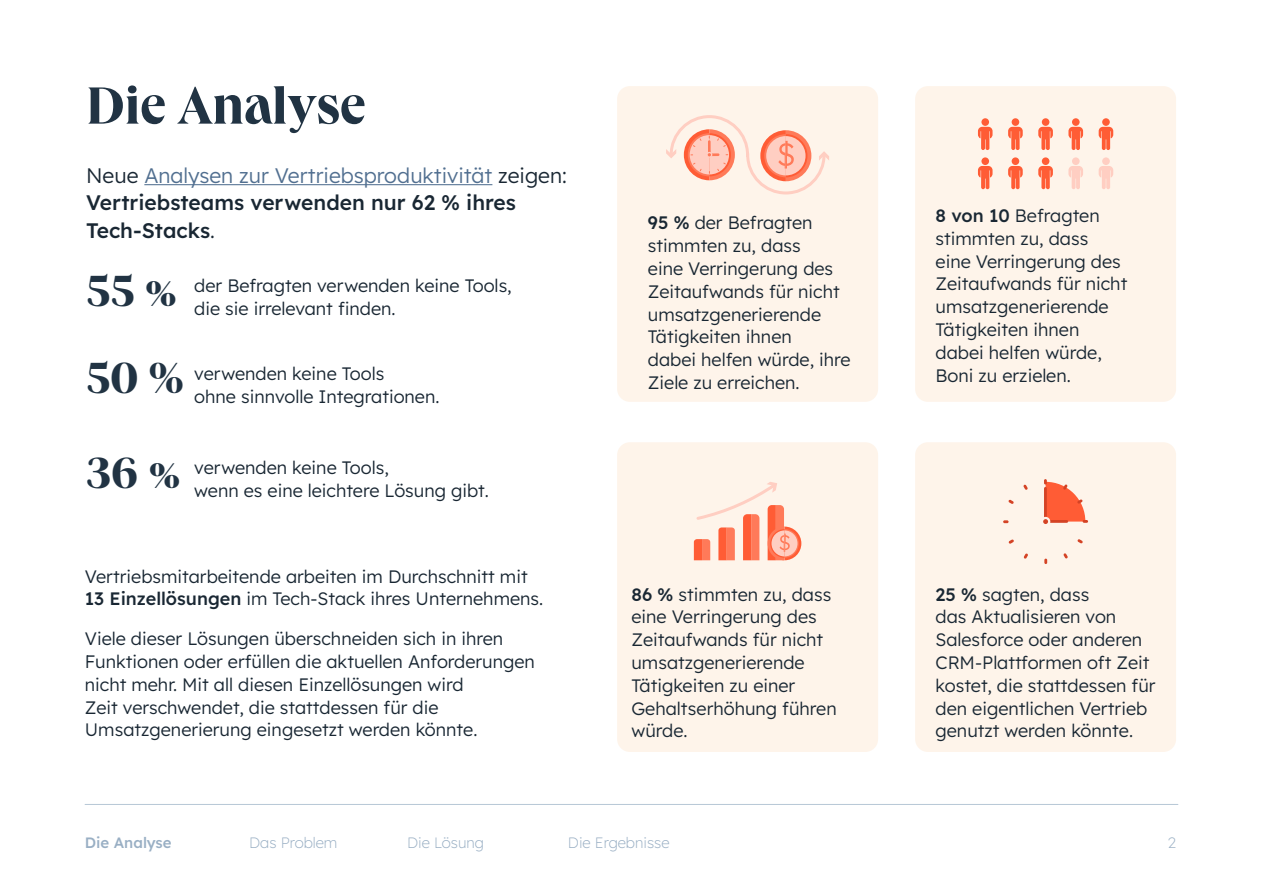
<style>
.page{position:relative;width:1263px;height:893px;background:#fff}
.page>*{position:absolute;margin:0;border:0;box-sizing:border-box;transform-origin:0 0}
.Chapter_Eclipse__dar{font:700 54px "Queens";color:#213343}
.Main_text_12_pt_-_da{font:700 45px "Queens";color:#213343}
.Main_text_14_pt_-_da{font:500 21px/27.8px "Lexend Deca";color:#192733}
.Main_text_12_pt_-_da-2{font:300 18px/22.8px "Lexend Deca";color:#192733}
.t1{font:200 15px "Lexend Deca";color:#99afc4}
.Footenote_-_txt{font:500 15px "Lexend Deca";color:#99afc4}
.s1{font-weight:300}
.s2{font-weight:300;color:#516f90}
.s3{font-weight:500}
</style>
<div class="page">
<hr style="left:144px;top:184px;width:348px;height:1px;background:#516f90">
<div style="left:617px;top:86px;width:261px;height:316px;background:#fef4ea;border-radius:13px"></div>
<div style="left:617px;top:442px;width:261px;height:310px;background:#fef4ea;border-radius:13px"></div>
<div style="left:915px;top:86px;width:261px;height:316px;background:#fef4ea;border-radius:13px"></div>
<div style="left:915px;top:442px;width:261px;height:310px;background:#fef4ea;border-radius:13px"></div>
<svg style="left:666px;top:115px;width:163px;height:80px"></svg>
<svg style="left:694px;top:482px;width:107px;height:78px"></svg>
<svg style="left:978px;top:127px;width:14px;height:23px"></svg>
<div style="left:981px;top:118px;width:8px;height:8px;background:#ff5c35;border-radius:50%"></div>
<svg style="left:1008px;top:127px;width:15px;height:23px"></svg>
<div style="left:1012px;top:118px;width:7px;height:8px;background:#ff5c35;border-radius:50%"></div>
<svg style="left:1038px;top:127px;width:15px;height:23px"></svg>
<div style="left:1042px;top:118px;width:7px;height:8px;background:#ff5c35;border-radius:50%"></div>
<svg style="left:1068px;top:127px;width:15px;height:23px"></svg>
<div style="left:1072px;top:118px;width:7px;height:8px;background:#ff5c35;border-radius:50%"></div>
<svg style="left:1099px;top:127px;width:14px;height:23px"></svg>
<div style="left:1102px;top:118px;width:8px;height:8px;background:#ff5c35;border-radius:50%"></div>
<svg style="left:978px;top:166px;width:14px;height:23px"></svg>
<div style="left:981px;top:157px;width:8px;height:8px;background:#ff5c35;border-radius:50%"></div>
<svg style="left:1008px;top:166px;width:15px;height:23px"></svg>
<div style="left:1012px;top:157px;width:7px;height:8px;background:#ff5c35;border-radius:50%"></div>
<svg style="left:1038px;top:166px;width:15px;height:23px"></svg>
<div style="left:1042px;top:157px;width:7px;height:8px;background:#ff5c35;border-radius:50%"></div>
<svg style="left:1068px;top:166px;width:15px;height:23px"></svg>
<div style="left:1072px;top:157px;width:7px;height:8px;background:#ffcec2;border-radius:50%"></div>
<svg style="left:1099px;top:166px;width:14px;height:23px"></svg>
<div style="left:1102px;top:157px;width:8px;height:8px;background:#ffcec2;border-radius:50%"></div>
<svg style="left:1023px;top:484px;width:5px;height:6px"></svg>
<svg style="left:1008px;top:500px;width:6px;height:4px"></svg>
<svg style="left:1003px;top:520px;width:5px;height:3px"></svg>
<svg style="left:1008px;top:539px;width:6px;height:5px"></svg>
<svg style="left:1024px;top:553px;width:4px;height:6px"></svg>
<svg style="left:1044px;top:559px;width:3px;height:5px"></svg>
<svg style="left:1063px;top:553px;width:5px;height:6px"></svg>
<svg style="left:1077px;top:539px;width:6px;height:5px"></svg>
<svg style="left:1044px;top:479px;width:44px;height:44px"></svg>
<hr style="left:1044px;top:488px;width:3px;height:30px;background:#d44325">
<hr style="left:1049px;top:520px;width:18px;height:3px;background:#d44325">
<div style="left:1042px;top:518px;width:7px;height:7px;background:#d44325;border-radius:50%"></div>
<div style="left:1041px;top:517px;width:9px;height:9px;border:2px solid #fef4ea;border-radius:50%"></div>
<hr style="left:85px;top:804px;width:1093px;height:1px;background:#b6c7d6">
<p class="Chapter_Eclipse__dar" style="left:86px;top:71px;width:281px">Die Analyse</p>
<p class="Main_text_14_pt_-_da" style="left:86px;top:160px;width:482px"><span class="s1">Neue</span> <span class="s2">Analysen zur Vertriebsproduktivität</span> <span class="s1">zeigen:<br></span>Vertriebsteams verwenden nur 62 % ihres<br>Tech-Stacks<span class="s1">.</span></p>
<p class="Main_text_12_pt_-_da" style="left:86px;top:262px;width:92px">55 %</p>
<p class="Main_text_12_pt_-_da-2" style="left:194px;top:273px;width:319px">der Befragten verwenden keine Tools, die sie irrelevant finden.</p>
<p class="Main_text_12_pt_-_da" style="left:86px;top:349px;width:99px">50 %</p>
<p class="Main_text_12_pt_-_da-2" style="left:194px;top:361px;width:247px">verwenden keine Tools<br>ohne sinnvolle Integrationen.</p>
<p class="Main_text_12_pt_-_da" style="left:86px;top:444px;width:96px">36 %</p>
<p class="Main_text_12_pt_-_da-2" style="left:194px;top:455px;width:296px">verwenden keine Tools,<br>wenn es eine leichtere Lösung gibt.</p>
<p class="Main_text_12_pt_-_da-2" style="left:85px;top:564px;width:460px">Vertriebsmitarbeitende arbeiten im Durchschnitt mit<br><span class="s3">13 Einzellösungen</span> im Tech-Stack ihres Unternehmens.</p>
<p class="Main_text_12_pt_-_da-2" style="left:85px;top:626px;width:451px">Viele dieser Lösungen überschneiden sich in ihren Funktionen oder erfüllen die aktuellen Anforderungen nicht mehr. Mit all diesen Einzellösungen wird<br>Zeit verschwendet, die stattdessen für die Umsatzgenerierung eingesetzt werden könnte.</p>
<p class="Main_text_12_pt_-_da-2" style="left:648px;top:210px;width:204px"><span class="s3">95 %</span> der Befragten stimmten zu, dass<br>eine Verringerung des<br>Zeitaufwands für nicht umsatzgenerierende<br>Tätigkeiten ihnen<br>dabei helfen würde, ihre<br>Ziele zu erreichen.</p>
<p class="Main_text_12_pt_-_da-2" style="left:631px;top:582px;width:207px"><span class="s3">86 %</span> stimmten zu, dass eine Verringerung des<br>Zeitaufwands für nicht umsatzgenerierende<br>Tätigkeiten zu einer<br>Gehaltserhöhung führen würde.</p>
<p class="Main_text_12_pt_-_da-2" style="left:935px;top:203px;width:193px"><span class="s3">8 von 10</span> Befragten stimmten zu, dass eine Verringerung des<br>Zeitaufwands für nicht umsatzgenerierende<br>Tätigkeiten ihnen dabei helfen würde,<br>Boni zu erzielen.</p>
<p class="Main_text_12_pt_-_da-2" style="left:935px;top:582px;width:222px"><span class="s3">25 %</span> sagten, dass<br>das Aktualisieren von<br>Salesforce oder anderen<br>CRM-Plattformen oft Zeit kostet, die stattdessen für den eigentlichen Vertrieb genutzt werden könnte.</p>
<p class="Footenote_-_txt" style="left:85px;top:832px;width:88px">Die Analyse</p>
<p class="t1" style="left:249px;top:832px;width:90px">Das Problem</p>
<p class="t1" style="left:407px;top:832px;width:78px">Die Lösung</p>
<p class="t1" style="left:568px;top:832px;width:103px">Die Ergebnisse</p>
<p class="t1" style="left:1168px;top:832px;width:10px">2</p>
</div>
